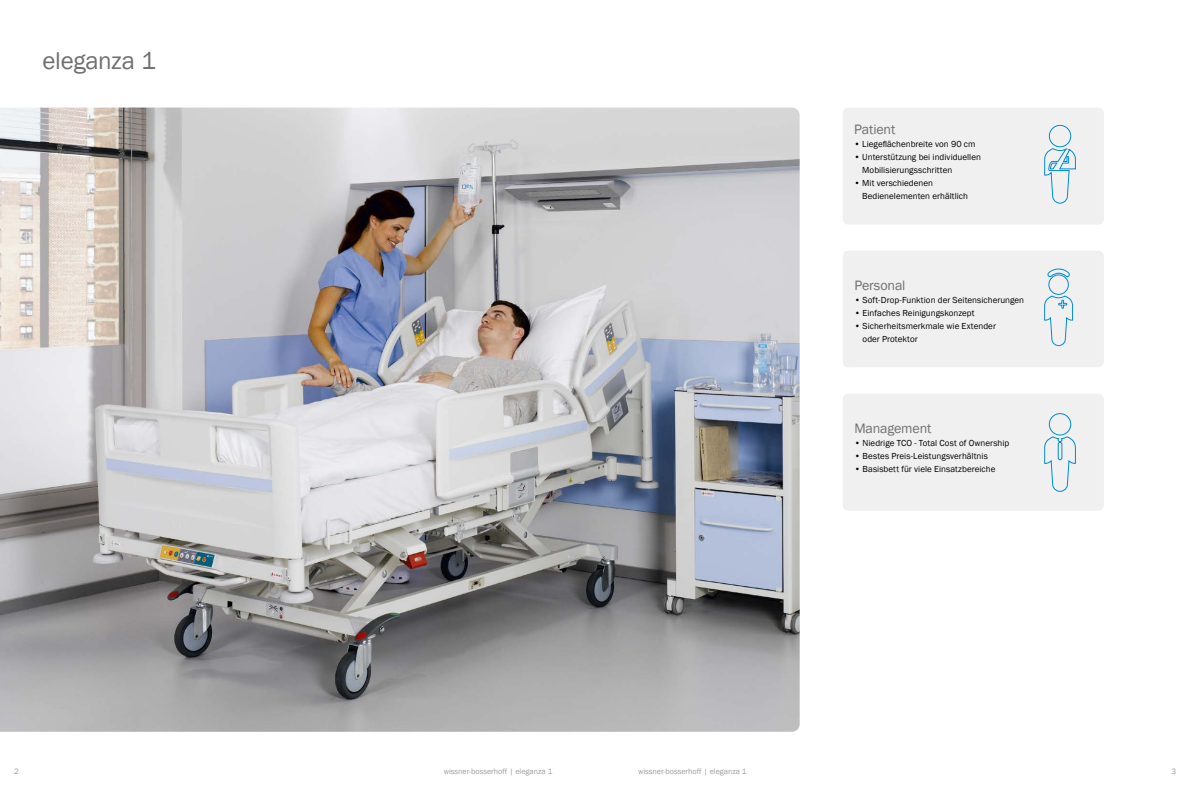
<style>
.page{position:relative;width:1191px;height:794px;background:#fff}
.page>*{position:absolute;margin:0;border:0;box-sizing:border-box;transform-origin:0 0}
.t1{font:25px "Franklin Gothic";letter-spacing:-.015em;color:#6f6f6e}
.t2{font:14px "Franklin Gothic";letter-spacing:-.01em;color:#6f6f6e}
.t3{font:9px/13px "Franklin Gothic";letter-spacing:.005em;color:#000}
.t4{font:8px "Franklin Gothic";color:#9c9d9d}
</style>
<div class="page">
<img style="left:0;top:108px;width:799px;height:624px">
<div style="left:842px;top:108px;width:261px;height:117px;background:#f0f0f0;border-radius:6px"></div>
<svg style="left:1044px;top:125px;width:32px;height:79px"></svg>
<div style="left:842px;top:251px;width:261px;height:116px;background:#f0f0f0;border-radius:6px"></div>
<svg style="left:1044px;top:268px;width:29px;height:78px"></svg>
<div style="left:842px;top:394px;width:261px;height:117px;background:#f0f0f0;border-radius:6px"></div>
<svg style="left:1044px;top:413px;width:32px;height:79px"></svg>
<h1 class="t1" style="left:43px;top:45px;width:115px">eleganza 1</h1>
<h2 class="t2" style="left:854px;top:120px;width:43px">Patient</h2>
<p class="t3" style="left:854px;top:137px;width:123px">• Liegeflächenbreite von 90 cm</p>
<p class="t3" style="left:862px;top:150px;width:120px;text-indent:-8px">• Unterstützung bei individuellen<br>Mobilisierungsschritten</p>
<p class="t3" style="left:862px;top:176px;width:107px;text-indent:-8px">• Mit verschiedenen<br>Bedienelementen erhältlich</p>
<h2 class="t2" style="left:854px;top:276px;width:53px">Personal</h2>
<p class="t3" style="left:854px;top:293px;width:171px">• Soft-Drop-Funktion der Seitensicherungen</p>
<p class="t3" style="left:854px;top:306px;width:122px">• Einfaches Reinigungskonzept</p>
<p class="t3" style="left:862px;top:319px;width:135px;text-indent:-8px">• Sicherheitsmerkmale wie Extender oder Protektor</p>
<h2 class="t2" style="left:854px;top:419px;width:79px">Management</h2>
<p class="t3" style="left:854px;top:436px;width:156px">• Niedrige TCO - Total Cost of Ownership</p>
<p class="t3" style="left:854px;top:449px;width:135px">• Bestes Preis-Leistungsverhältnis</p>
<p class="t3" style="left:854px;top:462px;width:143px">• Basisbett für viele Einsatzbereiche</p>
<p class="t4" style="left:14px;top:766px;width:6px">2</p>
<p class="t4" style="left:444px;top:766px;width:110px">wissner-bosserhoff | eleganza 1</p>
<p class="t4" style="left:638px;top:766px;width:110px">wissner-bosserhoff | eleganza 1</p>
<p class="t4" style="left:1171px;top:766px;width:6px">3</p>
</div>
